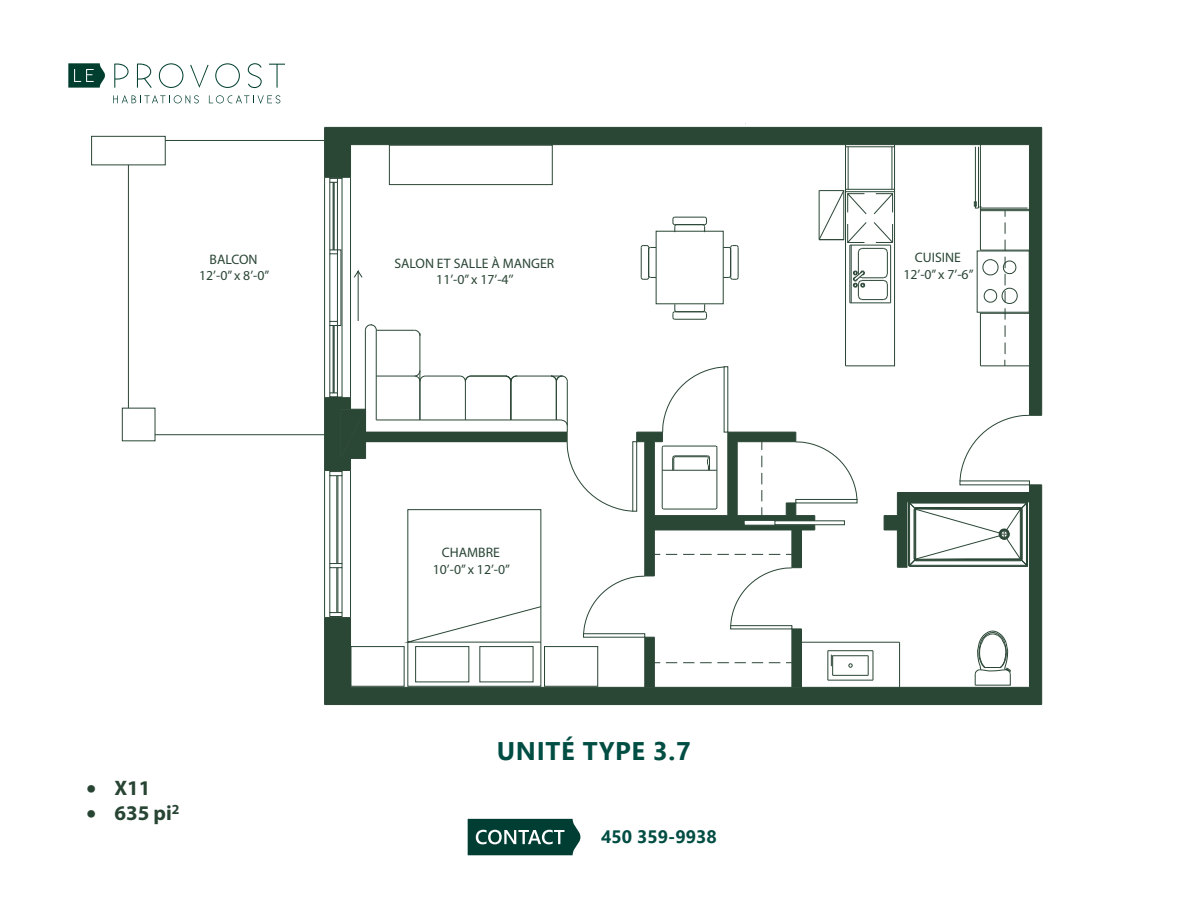
<style>
.page{position:relative;width:1188px;height:918px;background:#fff}
.page>*{position:absolute;margin:0;border:0;box-sizing:border-box;transform-origin:0 0}
.t1{font:700 25.5px "Segoe UI";letter-spacing:.025em;color:#004d43}
.t2{font:700 21px "Myriad Pro";color:#284534}
.t3{font:700 18px "Segoe UI";color:#004d43}
.t4{font:13.8px/16.5px "Myriad Pro";color:#2a4635;text-align:center}
</style>
<div class="page">
<svg style="left:114px;top:64px;width:15px;height:24px"></svg>
<svg style="left:137px;top:64px;width:15px;height:24px"></svg>
<svg style="left:159px;top:63px;width:24px;height:25px"></svg>
<svg style="left:190px;top:65px;width:19px;height:23px"></svg>
<svg style="left:215px;top:63px;width:25px;height:25px"></svg>
<svg style="left:248px;top:63px;width:14px;height:25px"></svg>
<svg style="left:269px;top:64px;width:16px;height:24px"></svg>
<svg style="left:68px;top:63px;width:37px;height:25px"></svg>
<svg style="left:113px;top:95px;width:86px;height:9px"></svg>
<svg style="left:209px;top:95px;width:71px;height:9px"></svg>
<svg style="left:468px;top:819px;width:113px;height:36px;background:#275b52"></svg>
<svg style="left:364px;top:128px;width:677px;height:287px"></svg>
<div style="left:366px;top:432px;width:201px;height:10px;background:#2a4635"></div>
<svg style="left:351px;top:509px;width:690px;height:195px"></svg>
<hr style="left:324px;top:128px;width:1px;height:49px;background:#2a4635">
<hr style="left:324px;top:398px;width:1px;height:72px;background:#2a4635">
<hr style="left:324px;top:618px;width:1px;height:87px;background:#2a4635">
<hr style="left:330px;top:568px;width:1px;height:45px;background:#2a4635">
<hr style="left:330px;top:476px;width:1px;height:88px;background:#2a4635">
<hr style="left:342px;top:568px;width:1px;height:45px;background:#2a4635">
<hr style="left:342px;top:476px;width:1px;height:88px;background:#2a4635">
<svg style="left:329px;top:563px;width:14px;height:5px"></svg>
<hr style="left:324px;top:470px;width:1px;height:148px;background:#2a4635">
<hr style="left:350px;top:470px;width:1px;height:148px;background:#2a4635">
<hr style="left:338px;top:476px;width:1px;height:88px;background:#2a4635">
<hr style="left:338px;top:568px;width:1px;height:45px;background:#2a4635">
<hr style="left:337px;top:476px;width:1px;height:88px;background:#2a4635">
<hr style="left:337px;top:568px;width:1px;height:45px;background:#2a4635">
<div style="left:325px;top:612px;width:26px;height:93px;background:#2a4635"></div>
<hr style="left:330px;top:326px;width:1px;height:67px;background:#2a4635">
<hr style="left:342px;top:178px;width:1px;height:219px;background:#2a4635">
<div style="left:333px;top:325px;width:1px;height:68px;border:1px solid #2a4635"></div>
<hr style="left:337px;top:326px;width:1px;height:67px;background:#2a4635">
<hr style="left:324px;top:177px;width:1px;height:221px;background:#2a4635">
<hr style="left:350px;top:177px;width:1px;height:221px;background:#2a4635">
<svg style="left:122px;top:408px;width:34px;height:33px"></svg>
<hr style="left:165px;top:140px;width:160px;height:1px;background:#2a4635">
<hr style="left:128px;top:165px;width:1px;height:243px;background:#2a4635">
<hr style="left:155px;top:434px;width:170px;height:1px;background:#2a4635">
<svg style="left:91px;top:136px;width:75px;height:29px"></svg>
<svg style="left:325px;top:392px;width:41px;height:84px"></svg>
<hr style="left:365px;top:432px;width:202px;height:1px;background:#2a4635">
<hr style="left:1041px;top:485px;width:1px;height:220px;background:#2a4635">
<hr style="left:1041px;top:127px;width:1px;height:288px;background:#2a4635">
<hr style="left:351px;top:127px;width:691px;height:1px;background:#2a4635">
<hr style="left:351px;top:144px;width:678px;height:1px;background:#2a4635">
<hr style="left:351px;top:687px;width:678px;height:1px;background:#2a4635">
<hr style="left:351px;top:704px;width:691px;height:1px;background:#2a4635">
<hr style="left:376px;top:420px;width:184px;height:1px;background:#2a4635">
<hr style="left:420px;top:333px;width:1px;height:87px;background:#2a4635">
<hr style="left:376px;top:330px;width:1px;height:90px;background:#2a4635">
<hr style="left:365px;top:330px;width:1px;height:102px;background:#2a4635">
<svg style="left:325px;top:127px;width:52px;height:204px"></svg>
<hr style="left:425px;top:376px;width:35px;height:1px;background:#2a4635">
<hr style="left:465px;top:382px;width:1px;height:38px;background:#2a4635">
<hr style="left:471px;top:376px;width:34px;height:1px;background:#2a4635">
<hr style="left:511px;top:382px;width:1px;height:38px;background:#2a4635">
<svg style="left:459px;top:375px;width:12px;height:7px"></svg>
<svg style="left:505px;top:375px;width:12px;height:7px"></svg>
<hr style="left:516px;top:376px;width:35px;height:1px;background:#2a4635">
<svg style="left:550px;top:144px;width:492px;height:543px"></svg>
<hr style="left:567px;top:382px;width:1px;height:50px;background:#2a4635">
<svg style="left:414px;top:370px;width:12px;height:12px"></svg>
<hr style="left:376px;top:376px;width:38px;height:1px;background:#2a4635">
<hr style="left:376px;top:330px;width:38px;height:1px;background:#2a4635">
<svg style="left:414px;top:330px;width:7px;height:6px"></svg>
<div style="left:389px;top:145px;width:164px;height:40px;border:1px solid #2a4635"></div>
<div style="left:408px;top:509px;width:133px;height:178px;border:1px solid #2a4635"></div>
<div style="left:415px;top:646px;width:54px;height:36px;border:1px solid #2a4635"></div>
<div style="left:480px;top:646px;width:53px;height:36px;border:1px solid #2a4635"></div>
<svg style="left:403px;top:606px;width:139px;height:37px"></svg>
<div style="left:544px;top:646px;width:54px;height:41px;border:1px solid #2a4635"></div>
<div style="left:351px;top:646px;width:53px;height:41px;border:1px solid #2a4635"></div>
<p class="t4" style="left:199px;top:251px;width:72px">BALCON<br>12’-0’’ x 8’-0’’</p>
<p class="t4" style="left:394px;top:255px;width:161px">SALON ET SALLE À MANGER<br>11’-0’’ x 17’-4’’</p>
<h2 class="t2" style="left:86px;top:774px;width:66px">• X11</h2>
<h2 class="t2" style="left:86px;top:799px;width:95px">• 635 pi<sup>2</sup></h2>
<p class="t4" style="left:433px;top:544px;width:79px">CHAMBRE<br>10’-0’’ x 12’-0’’</p>
<h1 class="t1" style="left:497px;top:727px;width:195px">UNITÉ TYPE 3.7</h1>
<h3 class="t3" style="left:601px;top:820px;width:117px">450 359-9938</h3>
<p class="t4" style="left:903px;top:249px;width:72px">CUISINE<br>12’-0’’ x 7’-6’’</p>
</div>
